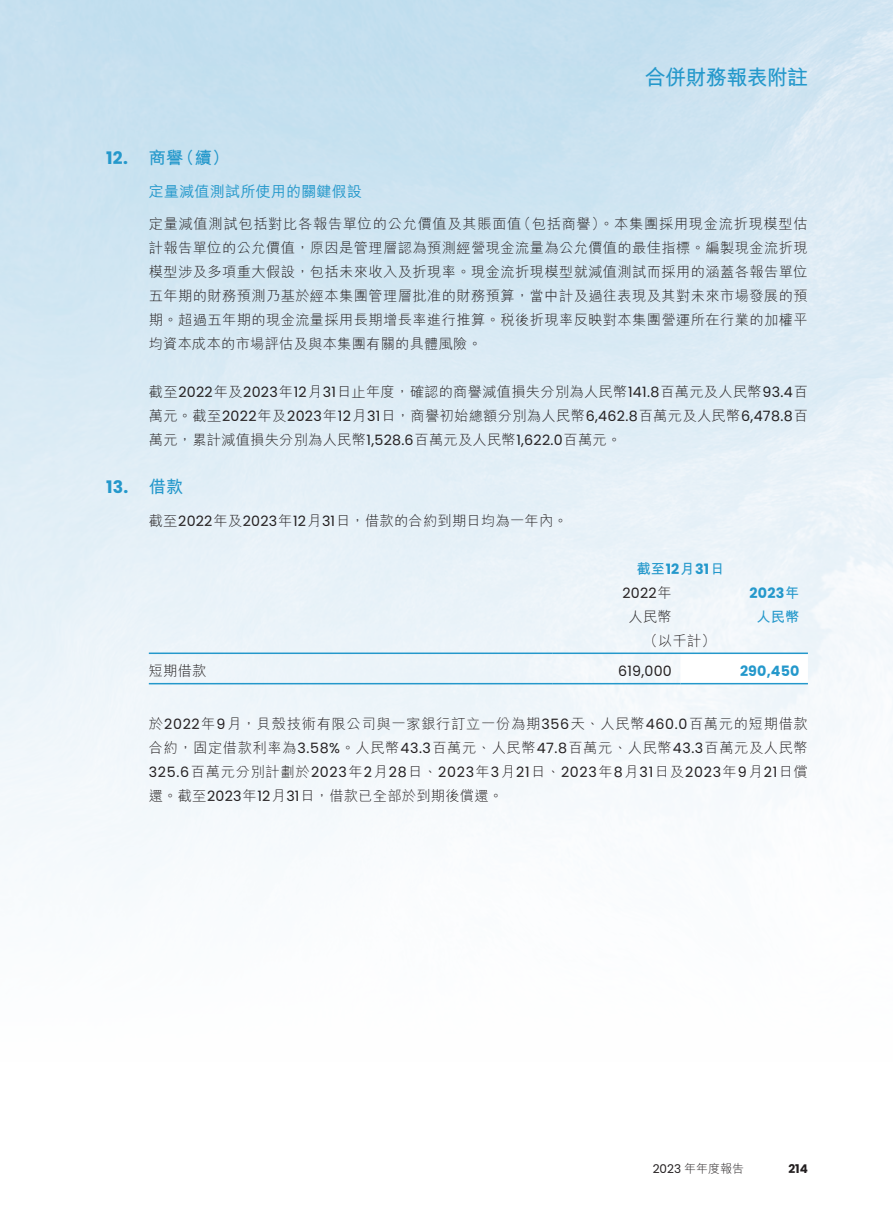
<style>
.page{position:relative;width:893px;height:1212px;background:#fff}
.page>*{position:absolute;margin:0;border:0;box-sizing:border-box;transform-origin:0 0}
.t1{font:700 21px "M Hei HK";letter-spacing:-.03em;color:#2498cb}
.t2{font:700 17.25px "M Hei HK";color:#2498cb}
.t3{font:700 17.25px "Poppins";color:#2498cb}
.t4{font:500 15px "M Hei HK";letter-spacing:.015em;color:#2498cb}
.t5{font:300 14.25px/24px "M Hei HK";letter-spacing:.03em;color:#231f20}
.t6{font:300 14.25px/24px "M Hei HK";letter-spacing:.05em;color:#231f20}
.t7{font:14.25px "Poppins";letter-spacing:.05em;color:#231f20}
.t8{font:700 14.25px "Poppins";letter-spacing:.01em;color:#2498cb}
.t9{font:700 14.25px "M Hei HK";color:#2498cb}
.t10{font:300 12px "M Hei HK";color:#231f20}
.t11{font:700 12px "Poppins";color:#231f20}
.s1{font-family:"Poppins";font-weight:400}
.s2{font-family:"Poppins"}
.s3{font-family:"M Hei HK";font-weight:300}
.s4{font-family:"M Hei HK"}
</style>
<div class="page">
<div style="left:0;top:0;width:893px;height:1212px;background:linear-gradient(to bottom,#c7e0ef,#fff)"></div>
<svg style="left:680px;top:654px;width:128px;height:29px"></svg>
<hr style="left:149px;top:652px;width:404px;height:2px;background:#2498cb">
<hr style="left:553px;top:652px;width:255px;height:2px;background:#2498cb">
<hr style="left:149px;top:683px;width:404px;height:1px;background:#2498cb">
<hr style="left:553px;top:683px;width:127px;height:1px;background:#2498cb">
<hr style="left:680px;top:683px;width:128px;height:1px;background:#2498cb">
<h1 class="t1" style="left:645px;top:62px;width:165px">合併財務報表附註</h1>
<p class="t3" style="left:106px;top:148px;width:23px">12.</p>
<p class="t3" style="left:106px;top:477px;width:24px">13.</p>
<p class="t2" style="left:149px;top:145px;width:36px">商譽</p>
<p class="t2" style="left:177px;top:145px;width:54px">（續(</p>
<p class="t4" style="left:149px;top:180px;width:215px">定量減值測試所使用的關鍵假設</p>
<p class="t6" style="left:517px;top:212px;width:292px">（包括商譽）。本集團採用現金流折現模型估</p>
<p class="t5" style="left:149px;top:212px;width:660px">定量減值測試包括對比各報告單位的公允價值及其賬面值<br>計報告單位的公允價值，原因是管理層認為預測經營現金流量為公允價值的最佳指標。編製現金流折現模型涉及多項重大假設，包括未來收入及折現率。現金流折現模型就減值測試而採用的涵蓋各報告單位五年期的財務預測乃基於經本集團管理層批准的財務預算，當中計及過往表現及其對未來市場發展的預期。超過五年期的現金流量採用長期增長率進行推算。稅後折現率反映對本集團營運所在行業的加權平均資本成本的市場評估及與本集團有關的具體風險。</p>
<p class="t5" style="left:149px;top:380px;width:661px;text-align:justify">截至<span class="s1">2022</span>年及<span class="s1">2023</span>年<span class="s1">12</span>月<span class="s1">31</span>日止年度，確認的商譽減值損失分別為人民幣<span class="s1">141.8</span>百萬元及人民幣<span class="s1">93.4</span>百萬元。截至<span class="s1">2022</span>年及<span class="s1">2023</span>年<span class="s1">12</span>月<span class="s1">31</span>日，商譽初始總額分別為人民幣<span class="s1">6,462.8</span>百萬元及人民幣<span class="s1">6,478.8</span>百萬元，累計減值損失分別為人民幣<span class="s1">1,528.6</span>百萬元及人民幣<span class="s1">1,622.0</span>百萬元。</p>
<p class="t2" style="left:149px;top:474px;width:36px">借款</p>
<p class="t5" style="left:149px;top:508px;width:420px">截至<span class="s1">2022</span>年及<span class="s1">2023</span>年<span class="s1">12</span>月<span class="s1">31</span>日，借款的合約到期日均為一年內。</p>
<p class="t9" style="left:636px;top:558px;width:89px">截至<span class="s2">12</span>月<span class="s2">31</span>日</p>
<p class="t7" style="left:622px;top:584px;width:51px">2022<span class="s3">年</span></p>
<p class="t5" style="left:643px;top:604px;width:74px;text-indent:-15px">人民幣<br>（以千計(</p>
<p class="t8" style="left:750px;top:584px;width:51px">2023<span class="s4">年</span></p>
<p class="t9" style="left:756px;top:606px;width:45px">人民幣</p>
<p class="t5" style="left:149px;top:659px;width:59px">短期借款</p>
<p class="t6" style="left:149px;top:711px;width:661px">於<span class="s1">2022</span>年<span class="s1">9</span>月，貝殼技術有限公司與一家銀行訂立一份為期<span class="s1">356</span>天、人民幣<span class="s1">460.0</span>百萬元的短期借款合約，固定借款利率為<span class="s1">3.58%</span>。人民幣<span class="s1">43.3</span>百萬元、人民幣<span class="s1">47.8</span>百萬元、人民幣<span class="s1">43.3</span>百萬元及人民幣</p>
<p class="t7" style="left:149px;top:763px;width:661px">325.6<span class="s3">百萬元分別計劃於</span>2023<span class="s3">年</span>2<span class="s3">月</span>28<span class="s3">日、</span>2023<span class="s3">年</span>3<span class="s3">月</span>21<span class="s3">日、</span>2023<span class="s3">年</span>8<span class="s3">月</span>31<span class="s3">日及</span>2023<span class="s3">年</span>9<span class="s3">月</span>21<span class="s3">日償</span></p>
<p class="t5" style="left:149px;top:783px;width:356px">還。截至<span class="s1">2023</span>年<span class="s1">12</span>月<span class="s1">31</span>日，借款已全部於到期後償還。</p>
<p class="t8" style="left:740px;top:663px;width:61px">290,450</p>
<p class="t7" style="left:618px;top:663px;width:55px">619,000</p>
<p class="t10" style="left:653px;top:1163px;width:93px"><span class="s1">2023</span> 年年度報告</p>
<p class="t11" style="left:788px;top:1161px;width:21px">214</p>
</div>
